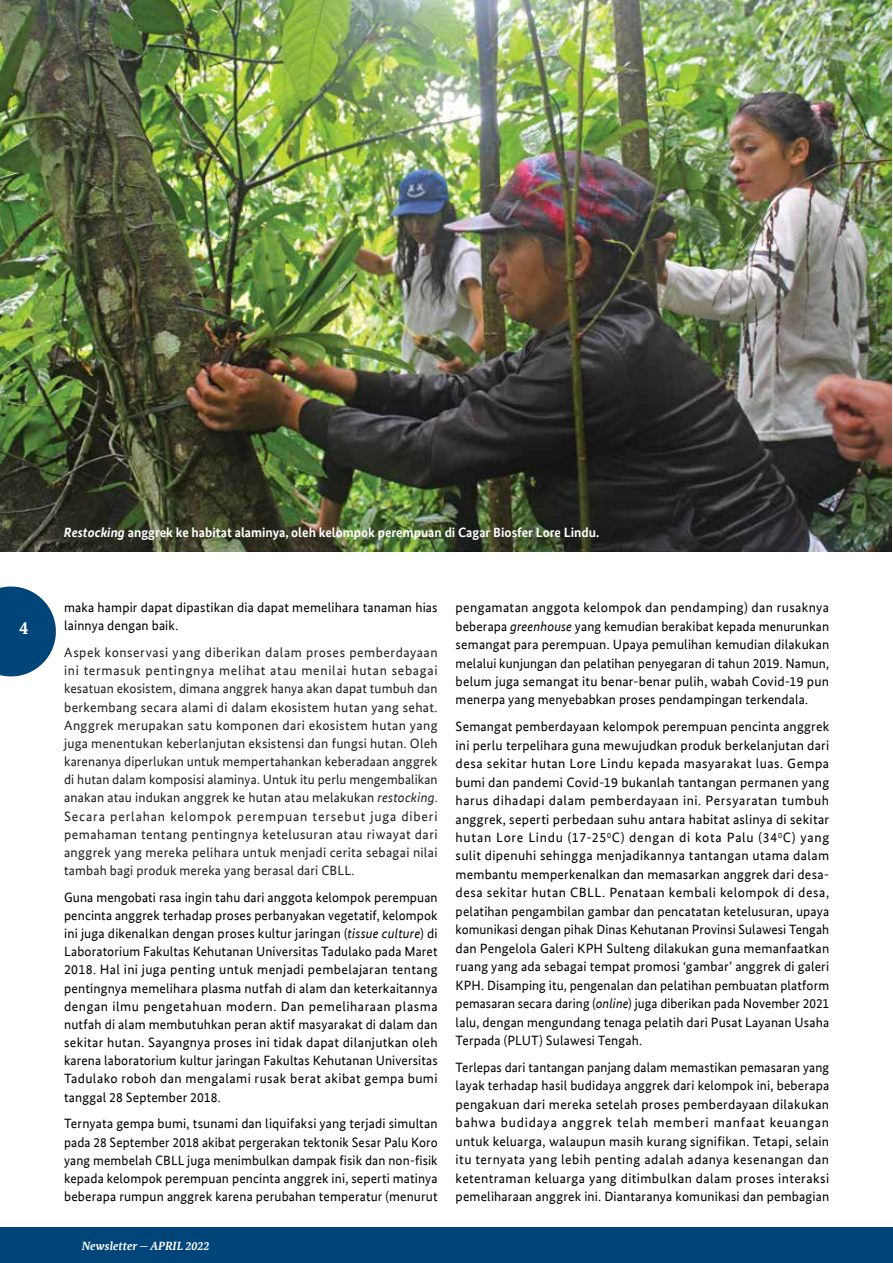
<style>
.page{position:relative;width:893px;height:1263px;background:#fff}
.page>*{position:absolute;margin:0;border:0;box-sizing:border-box;transform-origin:0 0}
.t1{font:700 18px "Bundes Serif Office T";color:#fff}
.t2{font:13.5px/18.5px "Bundes Sans Office";letter-spacing:.01em;color:#000;text-align:justify}
.t3{font:13.5px/18.1px "Bundes Sans Office";letter-spacing:.01em;color:#231f20;text-align:justify}
.t4{font:700 13.5px "Bundes Sans Office";color:#fff}
.t5{font:italic 700 12px "Bundes Serif Office T";color:#fff}
.s1{font-style:italic}
.s2{font-style:normal}
</style>
<div class="page">
<img style="left:0;top:0;width:891px;height:552px">
<div style="left:0;top:1227px;width:893px;height:36px;background:#004579"></div>
<svg style="left:0;top:586px;width:56px;height:90px"></svg>
<h1 class="t1" style="left:19px;top:618px;width:10px">4</h1>
<p class="t4" style="left:64px;top:525px;width:537px"><span class="s1">Restocking</span> anggrek ke habitat alaminya, oleh kelompok perempuan di Cagar Biosfer Lore Lindu.</p>
<p class="t2" style="left:64px;top:598px;width:375px">maka hampir dapat dipastikan dia dapat memelihara tanaman hias lainnya dengan baik.</p>
<p class="t3" style="left:64px;top:643px;width:375px">Aspek konservasi yang diberikan dalam proses pemberdayaan ini termasuk pentingnya melihat atau menilai hutan sebagai kesatuan ekosistem, dimana anggrek hanya akan dapat tumbuh dan berkembang secara alami di dalam ekosistem hutan yang sehat.<br>Anggrek merupakan satu komponen dari ekosistem hutan yang juga menentukan keberlanjutan eksistensi dan fungsi hutan. Oleh karenanya diperlukan untuk mempertahankan keberadaan anggrek di hutan dalam komposisi alaminya. Untuk itu perlu mengembalikan anakan atau indukan anggrek ke hutan atau melakukan <span class="s1">restocking</span>.<br>Secara perlahan kelompok perempuan tersebut juga diberi pemahaman tentang pentingnya ketelusuran atau riwayat dari anggrek yang mereka pelihara untuk menjadi cerita sebagai nilai tambah bagi produk mereka yang berasal dari CBLL.</p>
<p class="t2" style="left:64px;top:888px;width:375px">Guna mengobati rasa ingin tahu dari anggota kelompok perempuan pencinta anggrek terhadap proses perbanyakan vegetatif, kelompok ini juga dikenalkan dengan proses kultur jaringan (<span class="s1">tissue culture</span>) di Laboratorium Fakultas Kehutanan Universitas Tadulako pada Maret 2018. Hal ini juga penting untuk menjadi pembelajaran tentang pentingnya memelihara plasma nutfah di alam dan keterkaitannya dengan ilmu pengetahuan modern. Dan pemeliharaan plasma nutfah di alam membutuhkan peran aktif masyarakat di dalam dan sekitar hutan. Sayangnya proses ini tidak dapat dilanjutkan oleh karena laboratorium kultur jaringan Fakultas Kehutanan Universitas Tadulako roboh dan mengalami rusak berat akibat gempa bumi tanggal 28 September 2018.</p>
<p class="t2" style="left:64px;top:1115px;width:375px">Ternyata gempa bumi, tsunami dan liquifaksi yang terjadi simultan pada 28 September 2018 akibat pergerakan tektonik Sesar Palu Koro yang membelah CBLL juga menimbulkan dampak fisik dan non-fisik kepada kelompok perempuan pencinta anggrek ini, seperti matinya beberapa rumpun anggrek karena perubahan temperatur (menurut</p>
<p class="t5" style="left:82px;top:1238px;width:129px">Newsletter <span class="s2">—</span> APRIL 2022</p>
<p class="t2" style="left:456px;top:598px;width:375px">pengamatan anggota kelompok dan pendamping) dan rusaknya beberapa <span class="s1">greenhouse</span> yang kemudian berakibat kepada menurunkan semangat para perempuan. Upaya pemulihan kemudian dilakukan melalui kunjungan dan pelatihan penyegaran di tahun 2019. Namun, belum juga semangat itu benar-benar pulih, wabah Covid-19 pun menerpa yang menyebabkan proses pendampingan terkendala.</p>
<p class="t2" style="left:456px;top:717px;width:375px">Semangat pemberdayaan kelompok perempuan pencinta anggrek ini perlu terpelihara guna mewujudkan produk berkelanjutan dari desa sekitar hutan Lore Lindu kepada masyarakat luas. Gempa bumi dan pandemi Covid-19 bukanlah tantangan permanen yang harus dihadapi dalam pemberdayaan ini. Persyaratan tumbuh anggrek, seperti perbedaan suhu antara habitat aslinya di sekitar hutan Lore Lindu (17-25<sup>0</sup>C) dengan di kota Palu (34<sup>0</sup>C) yang sulit dipenuhi sehingga menjadikannya tantangan utama dalam membantu memperkenalkan dan memasarkan anggrek dari desa&shy;desa sekitar hutan CBLL. Penataan kembali kelompok di desa, pelatihan pengambilan gambar dan pencatatan ketelusuran, upaya komunikasi dengan pihak Dinas Kehutanan Provinsi Sulawesi Tengah dan Pengelola Galeri KPH Sulteng dilakukan guna memanfaatkan ruang yang ada sebagai tempat promosi ‘gambar’ anggrek di galeri KPH. Disamping itu, pengenalan dan pelatihan pembuatan platform pemasaran secara daring (<span class="s1">online</span>) juga diberikan pada November 2021 lalu, dengan mengundang tenaga pelatih dari Pusat Layanan Usaha Terpada (PLUT) Sulawesi Tengah.</p>
<p class="t2" style="left:456px;top:1058px;width:375px">Terlepas dari tantangan panjang dalam memastikan pemasaran yang layak terhadap hasil budidaya anggrek dari kelompok ini, beberapa pengakuan dari mereka setelah proses pemberdayaan dilakukan bahwa budidaya anggrek telah memberi manfaat keuangan untuk keluarga, walaupun masih kurang signifikan. Tetapi, selain itu ternyata yang lebih penting adalah adanya kesenangan dan ketentraman keluarga yang ditimbulkan dalam proses interaksi pemeliharaan anggrek ini. Diantaranya komunikasi dan pembagian</p>
</div>
